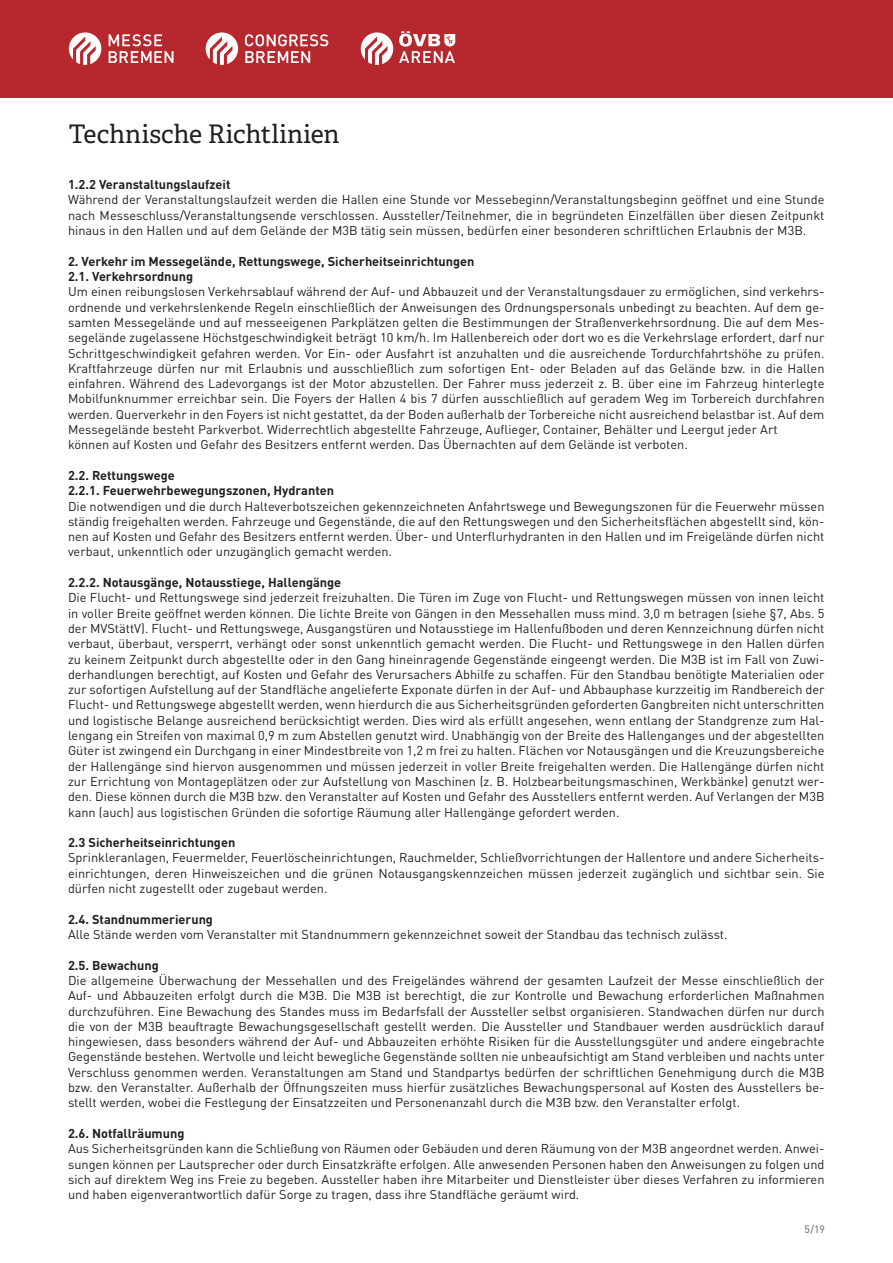
<style>
.page{position:relative;width:893px;height:1263px;background:#fff}
.page>*{position:absolute;margin:0;border:0;box-sizing:border-box;transform-origin:0 0}
.t1{font:25.5px "Adelle";color:#231f20}
.t2{font:12.75px/15.3px "DINOT";color:#231f20;text-align:justify}
.t3{font:700 12.75px/15.3px "DINOT";color:#231f20}
.t4{font:10.5px "DINOT";color:#525e65}
</style>
<div class="page">
<div style="left:0;top:0;width:893px;height:97px;background:#b7282e"></div>
<svg style="left:69px;top:32px;width:32px;height:33px"></svg>
<svg style="left:109px;top:34px;width:64px;height:29px"></svg>
<svg style="left:206px;top:32px;width:32px;height:33px"></svg>
<svg style="left:245px;top:34px;width:83px;height:29px"></svg>
<svg style="left:361px;top:32px;width:32px;height:33px"></svg>
<svg style="left:399px;top:31px;width:56px;height:32px"></svg>
<h1 class="t1" style="left:69px;top:119px;width:272px">Technische Richtlinien</h1>
<p class="t3" style="left:68px;top:177px;width:164px">1.2.2 Veranstaltungslaufzeit</p>
<p class="t2" style="left:68px;top:192px;width:758px">Während der Veranstaltungslaufzeit werden die Hallen eine Stunde vor Messebeginn/Veranstaltungsbeginn geöffnet und eine Stunde nach Messeschluss/Veranstaltungsende verschlossen. Aussteller/Teilnehmer, die in begründeten Einzelfällen über diesen Zeitpunkt hinaus in den Hallen und auf dem Gelände der M3B tätig sein müssen, bedürfen einer besonderen schriftlichen Erlaubnis der M3B.</p>
<p class="t3" style="left:68px;top:253px;width:408px">2. Verkehr im Messegelände, Rettungswege, Sicherheitseinrichtungen<br>2.1. Verkehrsordnung</p>
<p class="t2" style="left:68px;top:284px;width:758px;text-align:left">Um einen reibungslosen Verkehrsablauf während der Auf- und Abbauzeit und der Veranstaltungsdauer zu ermöglichen, sind verkehrs&shy;ordnende und verkehrslenkende Regeln einschließlich der Anweisungen des Ordnungspersonals unbedingt zu beachten. Auf dem ge&shy;samten Messegelände und auf messeeigenen Parkplätzen gelten die Bestimmungen der Straßenverkehrsordnung. Die auf dem Mes&shy;segelände zugelassene Höchstgeschwindigkeit beträgt 10 km/h. Im Hallenbereich oder dort wo es die Verkehrslage erfordert, darf nur Schrittgeschwindigkeit gefahren werden. Vor Ein- oder Ausfahrt ist anzuhalten und die ausreichende Tordurchfahrtshöhe zu prüfen.<br>Kraftfahrzeuge dürfen nur mit Erlaubnis und ausschließlich zum sofortigen Ent- oder Beladen auf das Gelände bzw. in die Hallen einfahren. Während des Ladevorgangs ist der Motor abzustellen. Der Fahrer muss jederzeit z. B. über eine im Fahrzeug hinterlegte Mobilfunknummer erreichbar sein. Die Foyers der Hallen 4 bis 7 dürfen ausschließlich auf geradem Weg im Torbereich durchfahren werden. Querverkehr in den Foyers ist nicht gestattet, da der Boden außerhalb der Torbereiche nicht ausreichend belastbar ist. Auf dem Messegelände besteht Parkverbot. Widerrechtlich abgestellte Fahrzeuge, Auflieger, Container, Behälter und Leergut jeder Art<br>können auf Kosten und Gefahr des Besitzers entfernt werden. Das Übernachten auf dem Gelände ist verboten.</p>
<p class="t3" style="left:68px;top:467px;width:268px">2.2. Rettungswege<br>2.2.1. Feuerwehrbewegungszonen, Hydranten</p>
<p class="t2" style="left:68px;top:498px;width:758px">Die notwendigen und die durch Halteverbotszeichen gekennzeichneten Anfahrtswege und Bewegungszonen für die Feuerwehr müssen ständig freigehalten werden. Fahrzeuge und Gegenstände, die auf den Rettungswegen und den Sicherheitsflächen abgestellt sind, kön&shy;nen auf Kosten und Gefahr des Besitzers entfernt werden. Über- und Unterflurhydranten in den Hallen und im Freigelände dürfen nicht verbaut, unkenntlich oder unzugänglich gemacht werden.</p>
<p class="t3" style="left:68px;top:574px;width:275px">2.2.2. Notausgänge, Notausstiege, Hallengänge</p>
<p class="t2" style="left:68px;top:590px;width:758px">Die Flucht- und Rettungswege sind jederzeit freizuhalten. Die Türen im Zuge von Flucht- und Rettungswegen müssen von innen leicht in voller Breite geöffnet werden können. Die lichte Breite von Gängen in den Messehallen muss mind. 3,0 m betragen (siehe §7, Abs. 5 der MVStättV). Flucht- und Rettungswege, Ausgangstüren und Notausstiege im Hallenfußboden und deren Kennzeichnung dürfen nicht verbaut, überbaut, versperrt, verhängt oder sonst unkenntlich gemacht werden. Die Flucht- und Rettungswege in den Hallen dürfen zu keinem Zeitpunkt durch abgestellte oder in den Gang hineinragende Gegenstände eingeengt werden. Die M3B ist im Fall von Zuwi&shy;derhandlungen berechtigt, auf Kosten und Gefahr des Verursachers Abhilfe zu schaffen. Für den Standbau benötigte Materialien oder zur sofortigen Aufstellung auf der Standfläche angelieferte Exponate dürfen in der Auf- und Abbauphase kurzzeitig im Randbereich der Flucht- und Rettungswege abgestellt werden, wenn hierdurch die aus Sicherheitsgründen geforderten Gangbreiten nicht unterschritten und logistische Belange ausreichend berücksichtigt werden. Dies wird als erfüllt angesehen, wenn entlang der Standgrenze zum Hal&shy;lengang ein Streifen von maximal 0,9 m zum Abstellen genutzt wird. Unabhängig von der Breite des Hallenganges und der abgestellten Güter ist zwingend ein Durchgang in einer Mindestbreite von 1,2 m frei zu halten. Flächen vor Notausgängen und die Kreuzungsbereiche der Hallengänge sind hiervon ausgenommen und müssen jederzeit in voller Breite freigehalten werden. Die Hallengänge dürfen nicht zur Errichtung von Montageplätzen oder zur Aufstellung von Maschinen (z. B. Holzbearbeitungsmaschinen, Werkbänke) genutzt wer&shy;den. Diese können durch die M3B bzw. den Veranstalter auf Kosten und Gefahr des Ausstellers entfernt werden. Auf Verlangen der M3B kann (auch) aus logistischen Gründen die sofortige Räumung aller Hallengänge gefordert werden.</p>
<p class="t3" style="left:68px;top:834px;width:169px">2.3 Sicherheitseinrichtungen</p>
<p class="t2" style="left:68px;top:850px;width:758px">Sprinkleranlagen, Feuermelder, Feuerlöscheinrichtungen, Rauchmelder, Schließvorrichtungen der Hallentore und andere Sicherheits&shy;einrichtungen, deren Hinweiszeichen und die grünen Notausgangskennzeichen müssen jederzeit zugänglich und sichtbar sein. Sie dürfen nicht zugestellt oder zugebaut werden.</p>
<p class="t3" style="left:68px;top:911px;width:147px">2.4. Standnummerierung</p>
<p class="t2" style="left:68px;top:926px;width:661px">Alle Stände werden vom Veranstalter mit Standnummern gekennzeichnet soweit der Standbau das technisch zulässt.</p>
<p class="t3" style="left:68px;top:957px;width:92px">2.5. Bewachung</p>
<p class="t2" style="left:68px;top:972px;width:758px">Die allgemeine Überwachung der Messehallen und des Freigeländes während der gesamten Laufzeit der Messe einschließlich der Auf- und Abbauzeiten erfolgt durch die M3B. Die M3B ist berechtigt, die zur Kontrolle und Bewachung erforderlichen Maßnahmen durchzuführen. Eine Bewachung des Standes muss im Bedarfsfall der Aussteller selbst organisieren. Standwachen dürfen nur durch die von der M3B beauftragte Bewachungsgesellschaft gestellt werden. Die Aussteller und Standbauer werden ausdrücklich darauf hingewiesen, dass besonders während der Auf- und Abbauzeiten erhöhte Risiken für die Ausstellungsgüter und andere eingebrachte Gegenstände bestehen. Wertvolle und leicht bewegliche Gegenstände sollten nie unbeaufsichtigt am Stand verbleiben und nachts unter Verschluss genommen werden. Veranstaltungen am Stand und Standpartys bedürfen der schriftlichen Genehmigung durch die M3B bzw. den Veranstalter. Außerhalb der Öffnungszeiten muss hierfür zusätzliches Bewachungspersonal auf Kosten des Ausstellers be&shy;stellt werden, wobei die Festlegung der Einsatzzeiten und Personenanzahl durch die M3B bzw. den Veranstalter erfolgt.</p>
<p class="t3" style="left:68px;top:1125px;width:118px">2.6. Notfallräumung</p>
<p class="t2" style="left:68px;top:1141px;width:758px">Aus Sicherheitsgründen kann die Schließung von Räumen oder Gebäuden und deren Räumung von der M3B angeordnet werden. Anwei&shy;sungen können per Lautsprecher oder durch Einsatzkräfte erfolgen. Alle anwesenden Personen haben den Anweisungen zu folgen und sich auf direktem Weg ins Freie zu begeben. Aussteller haben ihre Mitarbeiter und Dienstleister über dieses Verfahren zu informieren und haben eigenverantwortlich dafür Sorge zu tragen, dass ihre Standfläche geräumt wird.</p>
<p class="t4" style="left:804px;top:1223px;width:22px">5/19</p>
</div>
